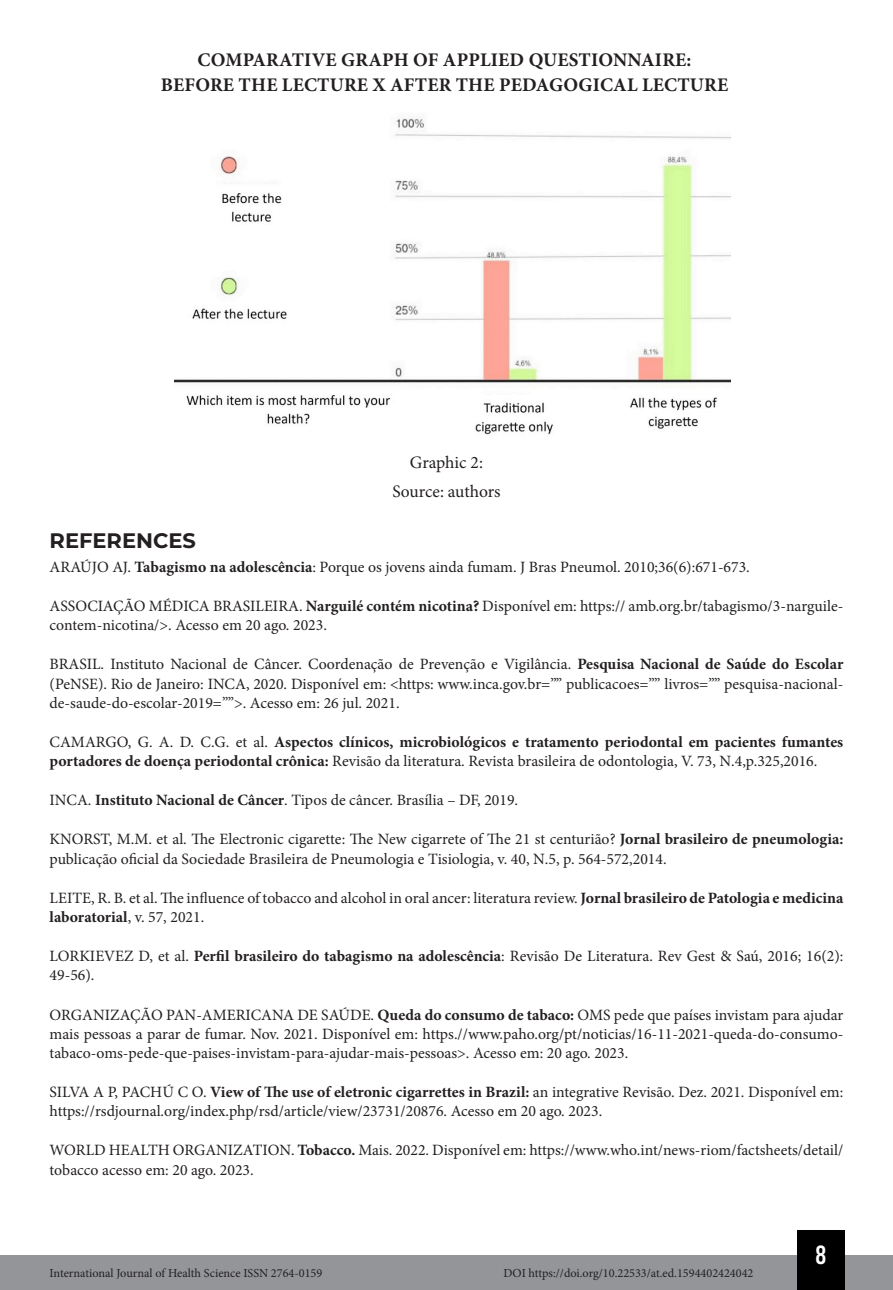
<style>
.page{position:relative;width:893px;height:1290px;background:#fff}
.page>*{position:absolute;margin:0;border:0;box-sizing:border-box;transform-origin:0 0}
.t1{font:26.25px "Bebas Kai";color:#fff}
.TITULO_REFERENCIA{font:700 21px "Montserrat";color:#231f20}
.SUB{font:700 19.25px/24.5px "Minion Pro";letter-spacing:.01em;color:#231f20;text-align:center}
.Info_Imagem{font:17.5px "Minion Pro";letter-spacing:-.005em;color:#231f20}
.Referencias{font:15.75px/19.2px "Minion Pro";color:#231f20}
.Referencias-2{font:700 15.75px/19.2px "Minion Pro";color:#231f20}
.t2{font:12.25px "Minion Pro";color:#231f20}
.s1{font-weight:700}
.s2{font-weight:400}
</style>
<div class="page">
<div style="left:0;top:1255px;width:893px;height:35px;background:#939598"></div>
<div style="left:797px;top:1230px;width:48px;height:60px;background:#000"></div>
<img style="left:174px;top:118px;width:556px;height:317px">
<p class="SUB" style="left:161px;top:47px;width:569px">COMPARATIVE GRAPH OF APPLIED QUESTIONNAIRE:<br>BEFORE THE LECTURE X AFTER THE PEDAGOGICAL LECTURE</p>
<p class="Info_Imagem" style="left:410px;top:451px;width:75px">Graphic 2:</p>
<p class="Info_Imagem" style="left:392px;top:480px;width:110px">Source: authors</p>
<p class="TITULO_REFERENCIA" style="left:50px;top:525px;width:148px">REFERENCES</p>
<p class="Referencias" style="left:50px;top:557px;width:702px">ARAÚJO AJ. <span class="s1">Tabagismo na adolescência</span>: Porque os jovens ainda fumam. J Bras Pneumol. 2010;36(6):671-673.</p>
<p class="Referencias" style="left:50px;top:596px;width:795px">ASSOCIAÇÃO MÉDICA BRASILEIRA. <span class="s1">Narguilé contém nicotina?</span> Disponível em: https:// amb.org.br/tabagismo/3-narguile&shy;contem-nicotina/&gt;. Acesso em 20 ago. 2023.</p>
<p class="Referencias" style="left:50px;top:655px;width:795px;text-align:justify">BRASIL. Instituto Nacional de Câncer. Coordenação de Prevenção e Vigilância. <span class="s1">Pesquisa Nacional de Saúde do Escolar </span>(PeNSE). Rio de Janeiro: INCA, 2020. Disponível em: &lt;https: www.inca.gov.br=”” publicacoes=”” livros=”” pesquisa-nacional&shy;de-saude-do-escolar-2019=””&gt;. Acesso em: 26 jul. 2021.</p>
<p class="Referencias-2" style="left:50px;top:732px;width:795px"><span class="s2">CAMARGO, G. A. D. C.G. et al.</span> Aspectos clínicos, microbiológicos e tratamento periodontal em pacientes fumantes portadores de doença periodontal crônica: <span class="s2">Revisão da literatura. Revista brasileira de odontologia, V. 73, N.4,p.325,2016.</span></p>
<p class="Referencias" style="left:50px;top:791px;width:470px">INCA. <span class="s1">Instituto Nacional de Câncer</span>. Tipos de câncer. Brasília – DF, 2019.</p>
<p class="Referencias" style="left:50px;top:830px;width:795px">KNORST, M.M. et al. The Electronic cigarette: The New cigarrete of The 21 st centurião? <span class="s1">Jornal brasileiro de pneumologia: </span>publicação oficial da Sociedade Brasileira de Pneumologia e Tisiologia, v. 40, N.5, p. 564-572,2014.</p>
<p class="Referencias" style="left:50px;top:888px;width:795px">LEITE, R. B. et al. The influence of tobacco and alcohol in oral ancer: literatura review. <span class="s1">Jornal brasileiro de Patologia e medicina laboratorial</span>, v. 57, 2021.</p>
<p class="Referencias" style="left:50px;top:946px;width:795px">LORKIEVEZ D, et al. <span class="s1">Perfil brasileiro do tabagismo na adolescência</span>: Revisão De Literatura. Rev Gest &amp; Saú, 2016; 16(2):<br>49-56).</p>
<p class="Referencias" style="left:50px;top:1005px;width:795px;text-align:justify">ORGANIZAÇÃO PAN-AMERICANA DE SAÚDE. <span class="s1">Queda do consumo de tabaco:</span> OMS pede que países invistam para ajudar mais pessoas a parar de fumar. Nov. 2021. Disponível em: https.//www.paho.org/pt/noticias/16-11-2021-queda-do-consumo&shy;tabaco-oms-pede-que-paises-invistam-para-ajudar-mais-pessoas&gt;. Acesso em: 20 ago. 2023.</p>
<p class="Referencias" style="left:50px;top:1082px;width:795px">SILVA A P, PACHÚ C O. <span class="s1">View of The use of eletronic cigarrettes in Brazil:</span> an integrative Revisão. Dez. 2021. Disponível em: https://rsdjournal.org/index.php/rsd/article/view/23731/20876. Acesso em 20 ago. 2023.</p>
<p class="Referencias" style="left:50px;top:1141px;width:795px">WORLD HEALTH ORGANIZATION. <span class="s1">Tobacco.</span> Mais. 2022. Disponível em: https://www.who.int/news-riom/factsheets/detail/ tobacco acesso em: 20 ago. 2023.</p>
<p class="t2" style="left:50px;top:1265px;width:274px">International Journal of Health Science ISSN 2764-0159</p>
<p class="t2" style="left:503px;top:1265px;width:252px">DOI https://doi.org/10.22533/at.ed.1594402424042</p>
<h1 class="t1" style="left:816px;top:1241px;width:12px">8</h1>
</div>
